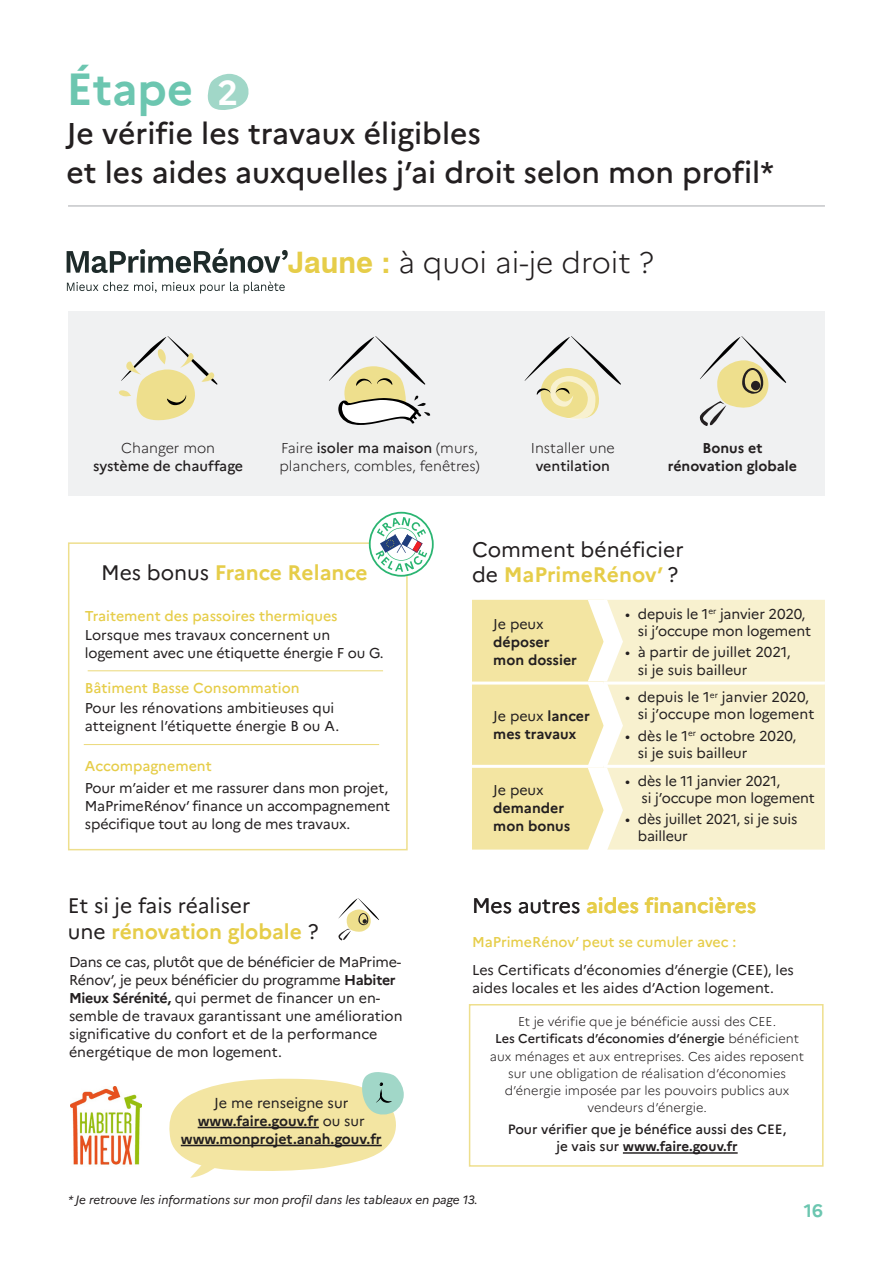
<style>
.page{position:relative;width:893px;height:1263px;background:#fff}
.page>*{position:absolute;margin:0;border:0;box-sizing:border-box;transform-origin:0 0}
.titre_FP{font:700 45px "Marianne";color:#6cc6b0}
.titre_FP-2{font:500 30px/39px "Marianne";color:#231f20}
.t1{font:300 29.7px "Marianne";color:#231f20}
.texte_FP{font:21px/25.5px "Marianne";color:#231f20}
.texte_FP-2{font:700 21px "Marianne";color:#e6cd49}
.t2{font:700 18px "Marianne";color:#6cc6b0}
.t3{font:14.4px "Marianne";color:#231f20}
.texte_FP-3{font:14.25px/18px "Marianne";letter-spacing:-.005em;color:#231f20}
.texte_FP-4{font:700 14.25px/18px "Marianne";color:#231f20}
.texte_FP-5{font:500 14.25px "Marianne";color:#e6cd49}
.texte_FP-6{font:300 14.25px/18px "Marianne";color:#231f20}
.texte_FP-7{font:500 14.25px/18px "Marianne";color:#231f20;text-align:center}
.texte_courant_DP{font:500 13.5px/17.2px "Marianne";color:#231f20;text-align:center}
.texte_courant_DP-2{font:300 12.75px/17.2px "Marianne";color:#231f20;text-align:center}
.titre_FP-3{font:italic 12px "Marianne";color:#231f20}
.s1{font-size:34.5px;color:#fff}
.s2{font-family:"Swiss 721 BT";font-weight:700;color:#e6cd49}
.s3{font-weight:300}
.s4{font-weight:500}
.s5{font-weight:400;color:#231f20}
.s6{font-weight:700;color:#e6cd49}
.s7{font-weight:700}
.s8{font-weight:400}
</style>
<div class="page">
<svg style="left:67px;top:248px;width:221px;height:25px"></svg>
<svg style="left:67px;top:282px;width:61px;height:9px"></svg>
<svg style="left:134px;top:282px;width:151px;height:12px"></svg>
<svg style="left:208px;top:74px;width:41px;height:36px"></svg>
<hr style="left:68px;top:206px;width:757px;height:1px;background:#a8a9ad">
<svg style="left:169px;top:1072px;width:235px;height:106px"></svg>
<div style="left:68px;top:542px;width:340px;height:308px;border:2px solid #eedf8d"></div>
<hr style="left:88px;top:670px;width:295px;height:1px;background:#ebd979">
<hr style="left:84px;top:744px;width:295px;height:1px;background:#ebd979">
<svg style="left:369px;top:512px;width:65px;height:65px"></svg>
<div style="left:68px;top:311px;width:757px;height:185px;background:#f0f1f2"></div>
<svg style="left:119px;top:336px;width:99px;height:84px"></svg>
<svg style="left:329px;top:336px;width:101px;height:89px"></svg>
<svg style="left:525px;top:336px;width:96px;height:83px"></svg>
<svg style="left:699px;top:336px;width:87px;height:90px"></svg>
<div style="left:751px;top:381px;width:9px;height:9px;background:#231f20;border-radius:50%"></div>
<svg style="left:338px;top:898px;width:41px;height:43px"></svg>
<hr style="left:623px;top:1152px;width:115px;height:2px;background:#231f20">
<div style="left:469px;top:1004px;width:355px;height:163px;border:2px solid #eedf8d"></div>
<img style="left:70px;top:1086px;width:71px;height:79px">
<div style="left:623px;top:600px;width:202px;height:249px;background:#f8f1cf"></div>
<hr style="left:604px;top:681px;width:221px;height:3px;background:#fff">
<hr style="left:604px;top:765px;width:221px;height:3px;background:#fff">
<svg style="left:472px;top:600px;width:151px;height:250px;background:#f5e9b2"></svg>
<p class="titre_FP" style="left:67px;top:62px;width:173px">Étape <span class="s1">2</span></p>
<p class="titre_FP-2" style="left:67px;top:114px;width:709px">Je vérifie les travaux éligibles<br>et les aides auxquelles j’ai droit selon mon profil*</p>
<p class="t1" style="left:288px;top:244px;width:367px"><span class="s2">Jaune :</span> à quoi ai-je droit ?</p>
<p class="texte_FP-7" style="left:93px;top:438px;width:151px"><span class="s3">Changer mon </span>système de chauffage</p>
<p class="texte_FP-6" style="left:279px;top:438px;width:202px">Faire <span class="s4">isoler ma maison</span> (murs, planchers, combles, fenêtres)</p>
<p class="texte_FP-6" style="left:531px;top:438px;width:86px;text-align:center">Installer une <span class="s4">ventilation</span></p>
<p class="texte_FP-4" style="left:668px;top:438px;width:131px;text-align:center">Bonus et rénovation globale</p>
<p class="texte_FP-2" style="left:101px;top:560px;width:268px"><span class="s5">Mes bonus</span> France Relance</p>
<p class="texte_FP-5" style="left:85px;top:607px;width:254px">Traitement des passoires thermiques</p>
<p class="texte_FP-3" style="left:85px;top:626px;width:300px">Lorsque mes travaux concernent un logement avec une étiquette énergie F ou G.</p>
<p class="texte_FP-5" style="left:85px;top:679px;width:216px">Bâtiment Basse Consommation</p>
<p class="texte_FP-3" style="left:85px;top:698px;width:256px">Pour les rénovations ambitieuses qui atteignent l’étiquette énergie B ou A.</p>
<p class="texte_FP-5" style="left:85px;top:757px;width:129px">Accompagnement</p>
<p class="texte_FP-3" style="left:85px;top:779px;width:307px">Pour m’aider et me rassurer dans mon projet,<br>MaPrimeRénov’ finance un accompagnement spécifique tout au long de mes travaux.</p>
<p class="texte_FP" style="left:68px;top:893px;width:252px">Et si je fais réaliser<br>une <span class="s6">rénovation globale</span> ?</p>
<p class="texte_FP-3" style="left:69px;top:953px;width:335px">Dans ce cas, plutôt que de bénéficier de MaPrime-Rénov’, je peux bénéficier du programme <span class="s7">Habiter Mieux Sérénité,</span> qui permet de financer un en&shy;semble de travaux garantissant une amélioration significative du confort et de la performance énergétique de mon logement.</p>
<p class="t3" style="left:214px;top:1094px;width:136px">Je me renseigne sur</p>
<p class="texte_FP-4" style="left:181px;top:1111px;width:202px;text-align:center">www.faire.gouv.fr <span class="s8">ou sur </span>www.monprojet.anah.gouv.fr</p>
<p class="texte_FP" style="left:472px;top:536px;width:213px">Comment bénéficier de <span class="s6">MaPrimeRénov’</span> ?</p>
<p class="texte_FP-4" style="left:493px;top:615px;width:85px"><span class="s8">Je peux </span>déposer mon dossier</p>
<p class="texte_FP-3" style="left:638px;top:605px;width:175px;line-height:17.1px;text-indent:-13px">• depuis le 1<sup>er</sup> janvier 2020, si j’occupe mon logement</p>
<p class="texte_FP-3" style="left:638px;top:644px;width:154px;line-height:17.1px;text-indent:-13px">• à partir de juillet 2021, si je suis bailleur</p>
<p class="texte_FP-4" style="left:493px;top:707px;width:98px"><span class="s8">Je peux</span> lancer mes travaux</p>
<p class="texte_FP-3" style="left:638px;top:689px;width:178px;line-height:17.1px;text-indent:-13px">• depuis le 1<sup>er</sup> janvier 2020, si j’occupe mon logement</p>
<p class="texte_FP-3" style="left:638px;top:727px;width:160px;line-height:17.1px;text-indent:-13px">• dès le 1<sup>er</sup> octobre 2020, si je suis bailleur</p>
<p class="texte_FP-4" style="left:493px;top:781px;width:78px"><span class="s8">Je peux </span>demander mon bonus</p>
<p class="texte_FP-3" style="left:642px;top:772px;width:175px;line-height:17.1px;text-indent:-16px">• dès le 11 janvier 2021,<br>si j’occupe mon logement</p>
<p class="texte_FP-3" style="left:638px;top:810px;width:161px;line-height:17.1px;text-indent:-13px">• dès juillet 2021, si je suis bailleur</p>
<p class="texte_FP-2" style="left:472px;top:893px;width:286px"><span class="s5">Mes autres</span> aides financières</p>
<p class="texte_FP-5" style="left:472px;top:933px;width:266px">MaPrimeRénov’ peut se cumuler avec :</p>
<p class="texte_FP-3" style="left:472px;top:961px;width:323px">Les Certificats d’économies d’énergie (CEE), les aides locales et les aides d’Action logement.</p>
<p class="texte_courant_DP-2" style="left:490px;top:1013px;width:316px">Et je vérifie que je bénéficie aussi des CEE.<br><span class="s4">Les Certificats d’économies d’énergie</span> bénéficient aux ménages et aux entreprises. Ces aides reposent sur une obligation de réalisation d’économies d’énergie imposée par les pouvoirs publics aux vendeurs d’énergie.</p>
<p class="texte_courant_DP" style="left:508px;top:1120px;width:280px">Pour vérifier que je bénéfice aussi des CEE, je vais sur <span class="s7">www.faire.gouv.fr</span></p>
<p class="titre_FP-3" style="left:68px;top:1192px;width:411px">* Je retrouve les informations sur mon profil dans les tableaux en page 13.</p>
<p class="t2" style="left:804px;top:1199px;width:21px">16</p>
</div>
